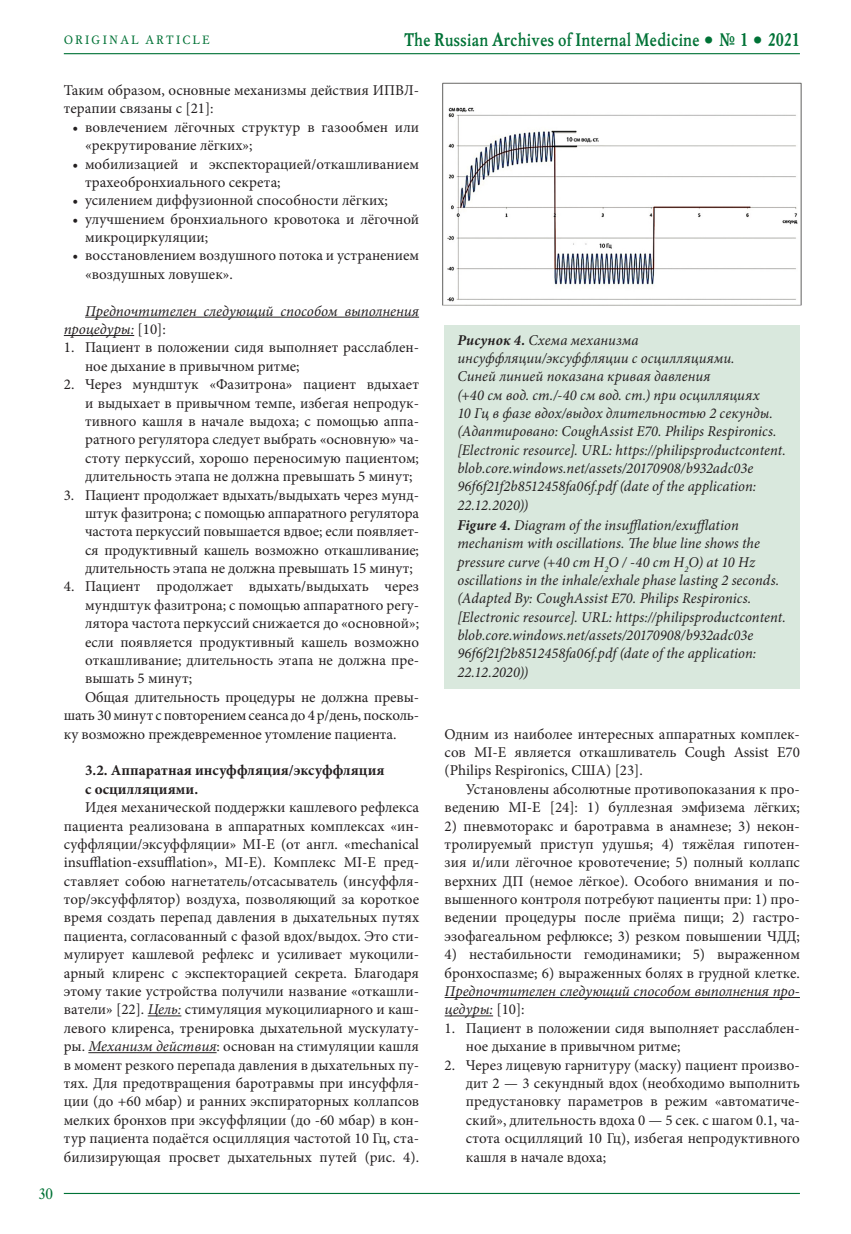
<style>
.page{position:relative;width:851px;height:1234px;background:#fff}
.page>*{position:absolute;margin:0;border:0;box-sizing:border-box;transform-origin:0 0}
.t1{font:700 18px "Mysl C";letter-spacing:-.01em;color:#007236;scale:.89 1}
.t2{font:15px/18.3px "Minion Pro";color:#231f20}
.t3{font:italic 15px/18.3px "Minion Pro";color:#231f20}
.t4{font:700 15px/18.3px "Minion Pro";color:#231f20}
.t5{font:15px "Mysl C";color:#007236}
.t6{font:12px "Mysl C";letter-spacing:.15em;color:#007236}
.s1{font-family:"Calibri";font-weight:400;font-size:22.5px}
.s2{font-style:normal}
.s3{font-style:italic}
.s4{font-weight:700}
</style>
<div class="page">
<hr style="left:64px;top:53px;width:735px;height:1px;background:#007236">
<hr style="left:64px;top:1192px;width:735px;height:1px;background:#007236">
<hr style="left:85px;top:317px;width:334px;height:1px;background:#231f20">
<hr style="left:64px;top:335px;width:70px;height:1px;background:#231f20">
<hr style="left:148px;top:1015px;width:33px;height:1px;background:#231f20">
<hr style="left:88px;top:1052px;width:128px;height:1px;background:#231f20">
<hr style="left:444px;top:996px;width:355px;height:1px;background:#231f20">
<hr style="left:444px;top:1015px;width:49px;height:1px;background:#231f20">
<div style="left:444px;top:325px;width:355px;height:364px;background:#d9e8dd"></div>
<img style="left:442px;top:82px;width:360px;height:224px">
<p class="t6" style="left:64px;top:35px;width:147px">ORIGINAL ARTICLE</p>
<p class="t1" style="left:403px;top:32px;width:446px">The Russian Archives of Internal Medicine <span class="s1">•</span> № 1 <span class="s1">•</span> 2021</p>
<p class="t5" style="left:38px;top:1187px;width:17px">30</p>
<p class="t2" style="left:64px;top:82px;width:357px">Таким образом, основные механизмы действия ИПВЛ&shy;терапии связаны с [21]:</p>
<p class="t2" style="left:85px;top:119px;width:335px;text-indent:-13px">• вовлечением лёгочных структур в газообмен или «рекрутирование лёгких»;</p>
<p class="t2" style="left:85px;top:156px;width:335px;text-indent:-13px">• мобилизацией и экспекторацией/откашливанием трахеобронхиального секрета;</p>
<p class="t2" style="left:72px;top:192px;width:317px">• усилением диффузионной способности лёгких;</p>
<p class="t2" style="left:85px;top:211px;width:335px;text-indent:-13px">• улучшением бронхиального кровотока и лёгочной микроциркуляции;</p>
<p class="t2" style="left:85px;top:248px;width:335px;text-indent:-13px">• восстановлением воздушного потока и устранением «воздушных ловушек».</p>
<p class="t3" style="left:64px;top:303px;width:357px;text-indent:21px">Предпочтителен следующий способом выполнения процедуры: <span class="s2">[10]:</span></p>
<p class="t2" style="left:85px;top:339px;width:335px;text-indent:-21px">1. Пациент в положении сидя выполняет расслаблен&shy;ное дыхание в привычном ритме;</p>
<p class="t2" style="left:85px;top:376px;width:335px;text-align:justify;text-indent:-21px">2. Через мундштук «Фазитрона» пациент вдыхает и выдыхает в привычном темпе, избегая непродук&shy;тивного кашля в начале выдоха; с помощью аппа&shy;ратного регулятора следует выбрать «основную» ча&shy;стоту перкуссий, хорошо переносимую пациентом; длительность этапа не должна превышать 5 минут;</p>
<p class="t2" style="left:85px;top:486px;width:335px;text-align:justify;text-indent:-21px">3. Пациент продолжает вдыхать/выдыхать через мунд&shy;штук фазитрона; с помощью аппаратного регулятора частота перкуссий повышается вдвое; если появляет&shy;ся продуктивный кашель возможно откашливание; длительность этапа не должна превышать 15 минут;</p>
<p class="t2" style="left:64px;top:578px;width:357px">4. Пациент продолжает вдыхать/выдыхать через</p>
<p class="t2" style="left:85px;top:597px;width:335px">мундштук фазитрона; с помощью аппаратного регу-</p>
<p class="t2" style="left:85px;top:615px;width:335px">лятора частота перкуссий снижается до «основной»;</p>
<p class="t2" style="left:85px;top:633px;width:335px">если появляется продуктивный кашель возможно</p>
<p class="t2" style="left:85px;top:652px;width:335px">откашливание; длительность этапа не должна пре-</p>
<p class="t2" style="left:85px;top:670px;width:109px">вышать 5 минут;</p>
<p class="t2" style="left:85px;top:689px;width:335px">Общая длительность процедуры не должна превы-</p>
<p class="t2" style="left:64px;top:707px;width:357px">шать 30 минут с повторением сеанса до 4 р/день, посколь-</p>
<p class="t2" style="left:64px;top:725px;width:334px">ку возможно преждевременное утомление пациента.</p>
<p class="t4" style="left:85px;top:762px;width:301px">3.2. Аппаратная инсуффляция/эксуффляция с осцилляциями.</p>
<p class="t2" style="left:64px;top:799px;width:357px;text-align:justify;text-indent:21px">Идея механической поддержки кашлевого рефлекса пациента реализована в аппаратных комплексах «ин&shy;суффляции/эксуффляции» MI-E (от англ. «mechanical insufflation-exsufflation», MI-E). Комплекс MI-E пред&shy;ставляет собою нагнетатель/отсасыватель (инсуффля&shy;тор/эксуффлятор) воздуха, позволяющий за короткое время создать перепад давления в дыхательных путях пациента, согласованный с фазой вдох/выдох. Это сти&shy;мулирует кашлевой рефлекс и усиливает мукоцили&shy;арный клиренс с экспекторацией секрета. Благодаря этому такие устройства получили название «откашли&shy;ватели» [22]. <span class="s3">Цель:</span> стимуляция мукоцилиарного и каш&shy;левого клиренса, тренировка дыхательной мускулату&shy;ры. <span class="s3">Механизм действия</span>: основан на стимуляции кашля в момент резкого перепада давления в дыхательных пу&shy;тях. Для предотвращения баротравмы при инсуффля&shy;ции (до +60 мбар) и ранних экспираторных коллапсов мелких бронхов при эксуффляции (до -60 мбар) в кон&shy;тур пациента подаётся осцилляция частотой 10 Гц, ста&shy;билизирующая просвет дыхательных путей (рис. 4).</p>
<p class="t3" style="left:457px;top:332px;width:330px"><span class="s4">Рисунок 4.</span> Схема механизма инсуффляции/эксуффляции с осцилляциями.<br>Синей линией показана кривая давления<br>(+40 см вод. ст./-40 см вод. ст.) при осцилляциях<br>10 Гц в фазе вдох/выдох длительностью 2 секунды. (Адаптировано: CoughAssist E70. Philips Respironics. [Electronic resource]. URL: https://philipsproductcontent. blob.core.windows.net/assets/20170908/b932adc03e 96f6f21f2b8512458fa06f.pdf (date of the application:<br>22.12.2020))</p>
<p class="t3" style="left:457px;top:517px;width:330px"><span class="s4">Figure 4.</span> Diagram of the insufflation/exufflation mechanism with oscillations. The blue line shows the pressure curve (+40 cm H<sub>2</sub>O / -40 cm H<sub>2</sub>O) at 10 Hz oscillations in the inhale/exhale phase lasting 2 seconds. (Adapted By: CoughAssist E70. Philips Respironics. [Electronic resource]. URL: https://philipsproductcontent. blob.core.windows.net/assets/20170908/b932adc03e 96f6f21f2b8512458fa06f.pdf (date of the application:<br>22.12.2020))</p>
<p class="t2" style="left:444px;top:725px;width:357px;text-align:justify">Одним из наиболее интересных аппаратных комплек&shy;сов MI-E является откашливатель Cough Assist E70 (Philips Respironics, США) [23].</p>
<p class="t2" style="left:444px;top:780px;width:357px;text-align:right">Установлены абсолютные противопоказания к про&shy;ведению MI-E [24]: 1) буллезная эмфизема лёгких;</p>
<p class="t2" style="left:444px;top:817px;width:357px;text-align:justify">2) пневмоторакс и баротравма в анамнезе; 3) некон&shy;тролируемый приступ удушья; 4) тяжёлая гипотен&shy;зия и/или лёгочное кровотечение; 5) полный коллапс верхних ДП (немое лёгкое). Особого внимания и по&shy;вышенного контроля потребуют пациенты при: 1) про&shy;ведении процедуры после приёма пищи; 2) гастро&shy;эзо фагеальном рефлюксе; 3) резком повышении ЧДД;</p>
<p class="t2" style="left:444px;top:946px;width:357px">4) нестабильности гемодинамики; 5) выраженном бронхоспазме; 6) выраженных болях в грудной клетке.</p>
<p class="t3" style="left:444px;top:983px;width:357px">Предпочтителен следующий способом выполнения про&shy;цедуры: <span class="s2">[10]:</span></p>
<p class="t2" style="left:466px;top:1019px;width:335px;text-indent:-21px">1. Пациент в положении сидя выполняет расслаблен&shy;ное дыхание в привычном ритме;</p>
<p class="t2" style="left:466px;top:1056px;width:335px;text-align:justify;text-indent:-21px">2. Через лицевую гарнитуру (маску) пациент произво&shy;дит 2 — 3 секундный вдох (необходимо выполнить предустановку параметров в режим «автоматиче&shy;ский», длительность вдоха 0 — 5 сек. с шагом 0.1, ча&shy;стота осцилляций 10 Гц), избегая непродуктивного кашля в начале вдоха;</p>
</div>
